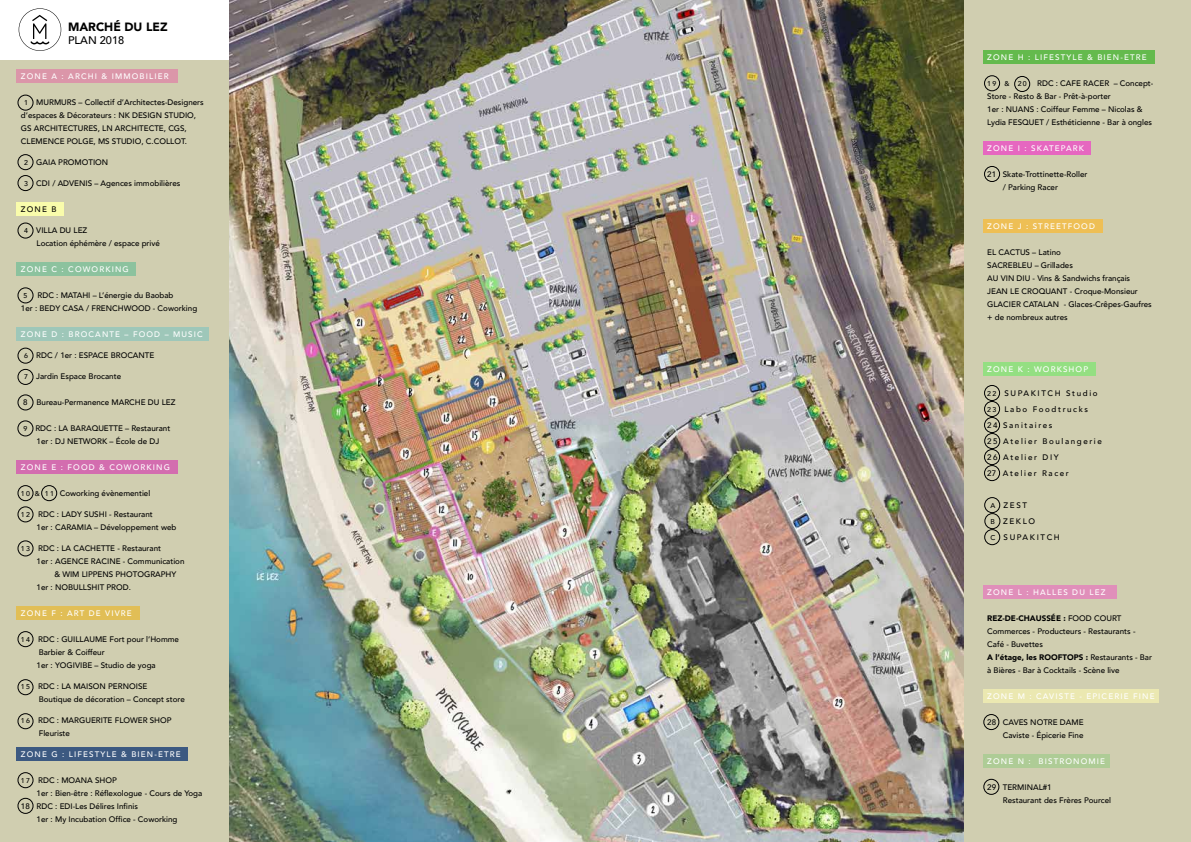
<style>
.page{position:relative;width:1191px;height:842px;background:#d0ceb0}
.page>*{position:absolute;margin:0;border:0;box-sizing:border-box;transform-origin:0 0}
.t1{font:900 12px "Avenir";color:#000}
.t2{font:500 11px "Avenir";color:#000}
.t3{font:500 8px/13px "Avenir";color:#000}
.t4{font:500 8px "Avenir";letter-spacing:.14em;color:#fff}
.t5{font:500 8px/16px "Avenir";letter-spacing:.2em;color:#000}
.t6{font:500 7px "Avenir";color:#000}
.s1{font-size:7px}
.s2{font-weight:900}
</style>
<div class="page">
<div style="left:16px;top:70px;width:161px;height:13px;background:#db96a9"></div>
<div style="left:983px;top:50px;width:171px;height:13px;background:#64ba4d"></div>
<div style="left:983px;top:141px;width:107px;height:13px;background:#e667c0"></div>
<div style="left:983px;top:220px;width:119px;height:13px;background:#eebf55"></div>
<div style="left:983px;top:363px;width:112px;height:13px;background:#94df82"></div>
<div style="left:983px;top:585px;width:133px;height:13px;background:#e08fba"></div>
<div style="left:983px;top:689px;width:175px;height:13px;background:#ebe8b1"></div>
<div style="left:983px;top:755px;width:126px;height:13px;background:#aecc96"></div>
<div style="left:16px;top:202px;width:47px;height:13px;background:#f9fcab"></div>
<div style="left:16px;top:262px;width:120px;height:13px;background:#8cc29e"></div>
<div style="left:16px;top:327px;width:192px;height:14px;background:#9ec7b9"></div>
<div style="left:16px;top:461px;width:161px;height:13px;background:#d36daf"></div>
<div style="left:16px;top:606px;width:124px;height:13px;background:#e1be56"></div>
<div style="left:16px;top:747px;width:171px;height:14px;background:#3c5981"></div>
<div style="left:18px;top:95px;width:15px;height:15px;border:1px solid #000;border-radius:50%"></div>
<div style="left:18px;top:175px;width:15px;height:16px;border:1px solid #000;border-radius:50%"></div>
<div style="left:18px;top:154px;width:15px;height:16px;border:1px solid #000;border-radius:50%"></div>
<div style="left:18px;top:223px;width:15px;height:15px;border:1px solid #000;border-radius:50%"></div>
<div style="left:18px;top:288px;width:15px;height:15px;border:1px solid #000;border-radius:50%"></div>
<div style="left:18px;top:348px;width:15px;height:15px;border:1px solid #000;border-radius:50%"></div>
<div style="left:18px;top:369px;width:15px;height:16px;border:1px solid #000;border-radius:50%"></div>
<div style="left:18px;top:395px;width:15px;height:15px;border:1px solid #000;border-radius:50%"></div>
<div style="left:18px;top:485px;width:15px;height:16px;border:1px solid #000;border-radius:50%"></div>
<div style="left:18px;top:631px;width:15px;height:16px;border:1px solid #000;border-radius:50%"></div>
<div style="left:18px;top:679px;width:15px;height:16px;border:1px solid #000;border-radius:50%"></div>
<div style="left:18px;top:713px;width:15px;height:16px;border:1px solid #000;border-radius:50%"></div>
<div style="left:18px;top:772px;width:15px;height:16px;border:1px solid #000;border-radius:50%"></div>
<div style="left:18px;top:798px;width:15px;height:15px;border:1px solid #000;border-radius:50%"></div>
<div style="left:18px;top:507px;width:15px;height:15px;border:1px solid #000;border-radius:50%"></div>
<div style="left:18px;top:541px;width:15px;height:15px;border:1px solid #000;border-radius:50%"></div>
<div style="left:42px;top:485px;width:15px;height:16px;border:1px solid #000;border-radius:50%"></div>
<div style="left:984px;top:76px;width:15px;height:15px;border:1px solid #000;border-radius:50%"></div>
<div style="left:984px;top:166px;width:15px;height:16px;border:1px solid #000;border-radius:50%"></div>
<div style="left:984px;top:385px;width:15px;height:16px;border:1px solid #000;border-radius:50%"></div>
<div style="left:984px;top:417px;width:15px;height:16px;border:1px solid #000;border-radius:50%"></div>
<div style="left:984px;top:449px;width:15px;height:16px;border:1px solid #000;border-radius:50%"></div>
<div style="left:984px;top:465px;width:15px;height:16px;border:1px solid #000;border-radius:50%"></div>
<div style="left:984px;top:401px;width:15px;height:16px;border:1px solid #000;border-radius:50%"></div>
<div style="left:983px;top:714px;width:16px;height:16px;border:1px solid #000;border-radius:50%"></div>
<div style="left:983px;top:779px;width:16px;height:15px;border:1px solid #000;border-radius:50%"></div>
<div style="left:1014px;top:76px;width:15px;height:16px;border:1px solid #000;border-radius:50%"></div>
<div style="left:18px;top:421px;width:15px;height:15px;border:1px solid #000;border-radius:50%"></div>
<div style="left:984px;top:433px;width:16px;height:16px;border:1px solid #000;border-radius:50%"></div>
<div style="left:984px;top:497px;width:16px;height:16px;border:1px solid #000;border-radius:50%"></div>
<div style="left:984px;top:529px;width:16px;height:16px;border:1px solid #000;border-radius:50%"></div>
<div style="left:0;top:0;width:242px;height:60px;background:#fff"></div>
<div style="left:984px;top:513px;width:16px;height:16px;border:1px solid #000;border-radius:50%"></div>
<svg style="left:19px;top:8px;width:42px;height:43px"></svg>
<img style="left:230px;top:0;width:733px;height:842px">
<h1 class="t1" style="left:68px;top:16px;width:101px">MARCHÉ DU LEZ</h1>
<h2 class="t2" style="left:68px;top:30px;width:58px">PLAN 2018</h2>
<p class="t4" style="left:21px;top:69px;width:149px">ZONE A : ARCHI &amp; IMMOBILIER</p>
<p class="t3" style="left:21px;top:95px;width:184px;text-indent:3px"><span class="s1">1</span> MURMURS – Collectif d’Architectes-Designers d’espaces &amp; Décorateurs : NK DESIGN STUDIO, GS ARCHITECTURES, LN ARCHITECTE, CGS, CLEMENCE POLGE, MS STUDIO, C.COLLOT.</p>
<p class="t3" style="left:24px;top:155px;width:85px"><span class="s1">2</span> GAIA PROMOTION</p>
<p class="t3" style="left:24px;top:176px;width:158px"><span class="s1">3</span> CDI / ADVENIS – Agences immobilières</p>
<p class="t3" style="left:21px;top:202px;width:37px">ZONE B</p>
<p class="t3" style="left:37px;top:223px;width:125px;text-indent:-12px"><span class="s1">4</span> VILLA DU LEZ<br>Location éphémère / espace privé</p>
<p class="t4" style="left:21px;top:262px;width:109px">ZONE C : COWORKING</p>
<p class="t6" style="left:23px;top:289px;width:5px">5</p>
<p class="t3" style="left:21px;top:288px;width:178px;text-indent:17px">RDC : MATAHI – L’énergie du Baobab<br>1er : BEDY CASA / FRENCHWOOD - Coworking</p>
<p class="t4" style="left:21px;top:327px;width:183px">ZONE D : BROCANTE – FOOD – MUSIC</p>
<p class="t3" style="left:24px;top:348px;width:132px"><span class="s1">6</span> RDC / 1er : ESPACE BROCANTE</p>
<p class="t3" style="left:24px;top:369px;width:98px"><span class="s1">7</span> Jardin Espace Brocante</p>
<p class="t3" style="left:23px;top:395px;width:154px">8 Bureau-Permanence MARCHE DU LEZ</p>
<p class="t3" style="left:23px;top:421px;width:148px;text-align:center"><span class="s1">9</span> RDC : LA BARAQUETTE – Restaurant<br>1er : DJ NETWORK – École de DJ</p>
<p class="t4" style="left:21px;top:460px;width:150px">ZONE E : FOOD &amp; COWORKING</p>
<p class="t3" style="left:21px;top:486px;width:131px"><span class="s1">1 0 &amp; 1 1</span> Coworking évènementiel</p>
<p class="t3" style="left:37px;top:507px;width:141px;text-indent:-16px"><span class="s1">1 2</span> RDC : LADY SUSHI - Restaurant<br>1er : CARAMIA – Développement web</p>
<p class="t3" style="left:21px;top:541px;width:142px"><span class="s1">1 3</span> RDC : LA CACHETTE - Restaurant</p>
<p class="t3" style="left:37px;top:554px;width:149px">1er : AGENCE RACINE - Communication</p>
<p class="t3" style="left:54px;top:567px;width:124px">&amp; WIM LIPPENS PHOTOGRAPHY</p>
<p class="t3" style="left:37px;top:580px;width:96px">1er : NOBULLSHIT PROD.</p>
<p class="t4" style="left:21px;top:606px;width:112px">ZONE F : ART DE VIVRE</p>
<p class="t3" style="left:37px;top:632px;width:144px;text-indent:-16px"><span class="s1">1 4</span> RDC : GUILLAUME Fort pour l’Homme<br>Barbier &amp; Coiffeur<br>1er : YOGIVIBE – Studio de yoga</p>
<p class="t3" style="left:39px;top:679px;width:148px;text-indent:-18px"><span class="s1">1 5</span> RDC : LA MAISON PERNOISE<br>Boutique de décoration – Concept store</p>
<p class="t3" style="left:39px;top:713px;width:134px;text-indent:-18px"><span class="s1">1 6</span> RDC : MARGUERITE FLOWER SHOP<br>Fleuriste</p>
<p class="t4" style="left:21px;top:747px;width:161px">ZONE G : LIFESTYLE &amp; BIEN-ETRE</p>
<p class="t3" style="left:21px;top:773px;width:97px"><span class="s1">1 7</span> RDC : MOANA SHOP</p>
<p class="t3" style="left:37px;top:786px;width:167px">1er : Bien-être : Réflexologue - Cours de Yoga</p>
<p class="t3" style="left:21px;top:799px;width:118px">18 RDC : EDI-Les Délires Infinis</p>
<p class="t3" style="left:37px;top:812px;width:142px">1er : My Incubation Office - Coworking</p>
<p class="t4" style="left:987px;top:50px;width:161px">ZONE H : LIFESTYLE &amp; BIEN-ETRE</p>
<p class="t6" style="left:987px;top:77px;width:41px">19 &amp; 20</p>
<p class="t3" style="left:987px;top:76px;width:168px;text-indent:50px">RDC : CAFE RACER – Concept-Store - Resto &amp; Bar - Prêt-à-porter<br>1er : NUANS : Coiffeur Femme – Nicolas &amp; Lydia FESQUET / Esthéticienne - Bar à ongles</p>
<p class="t4" style="left:987px;top:141px;width:98px">ZONE I : SKATEPARK</p>
<p class="t3" style="left:1002px;top:167px;width:86px;text-indent:-16px">21 Skate-Trottinette-Roller / Parking Racer</p>
<p class="t4" style="left:987px;top:219px;width:109px">ZONE J : STREETFOOD</p>
<p class="t3" style="left:987px;top:245px;width:166px">EL CACTUS – Latino<br>SACREBLEU – Grillades<br>AU VIN DIU - Vins &amp; Sandwichs français<br>JEAN LE CROQUANT - Croque-Monsieur<br>GLACIER CATALAN - Glaces-Crêpes-Gaufres + de nombreux autres</p>
<p class="t4" style="left:987px;top:362px;width:102px">ZONE K : WORKSHOP</p>
<p class="t5" style="left:987px;top:385px;width:116px"><span class="s1">22</span> SUPAKITCH Studio<br><span class="s1">23</span> Labo Foodtrucks<br>24 Sanitaires<br>25 Atelier Boulangerie<br>26 Atelier DIY<br>27 Atelier Racer</p>
<p class="t5" style="left:990px;top:497px;width:71px"><span class="s1">A</span> ZEST<br><span class="s1">B</span> ZEKLO<br><span class="s1">C</span> SUPAKITCH</p>
<p class="t4" style="left:987px;top:585px;width:120px">ZONE L : HALLES DU LEZ</p>
<p class="t3" style="left:987px;top:611px;width:166px"><span class="s2">REZ-DE-CHAUSSÉE :</span> FOOD COURT<br>Commerces - Producteurs - Restaurants -<br>Café - Buvettes<br><span class="s2">A l’étage, les ROOFTOPS :</span> Restaurants - Bar à Bières - Bar à Cocktails - Scène live</p>
<p class="t4" style="left:987px;top:689px;width:169px">ZONE M : CAVISTE - EPICERIE FINE</p>
<p class="t3" style="left:987px;top:715px;width:98px;text-align:right">28 CAVES NOTRE DAME<br>Caviste - Épicerie Fine</p>
<p class="t4" style="left:987px;top:754px;width:119px">ZONE N : BISTRONOMIE</p>
<p class="t3" style="left:1002px;top:780px;width:110px;text-indent:-16px">29 TERMINAL#1<br>Restaurant des Frères Pourcel</p>
</div>
